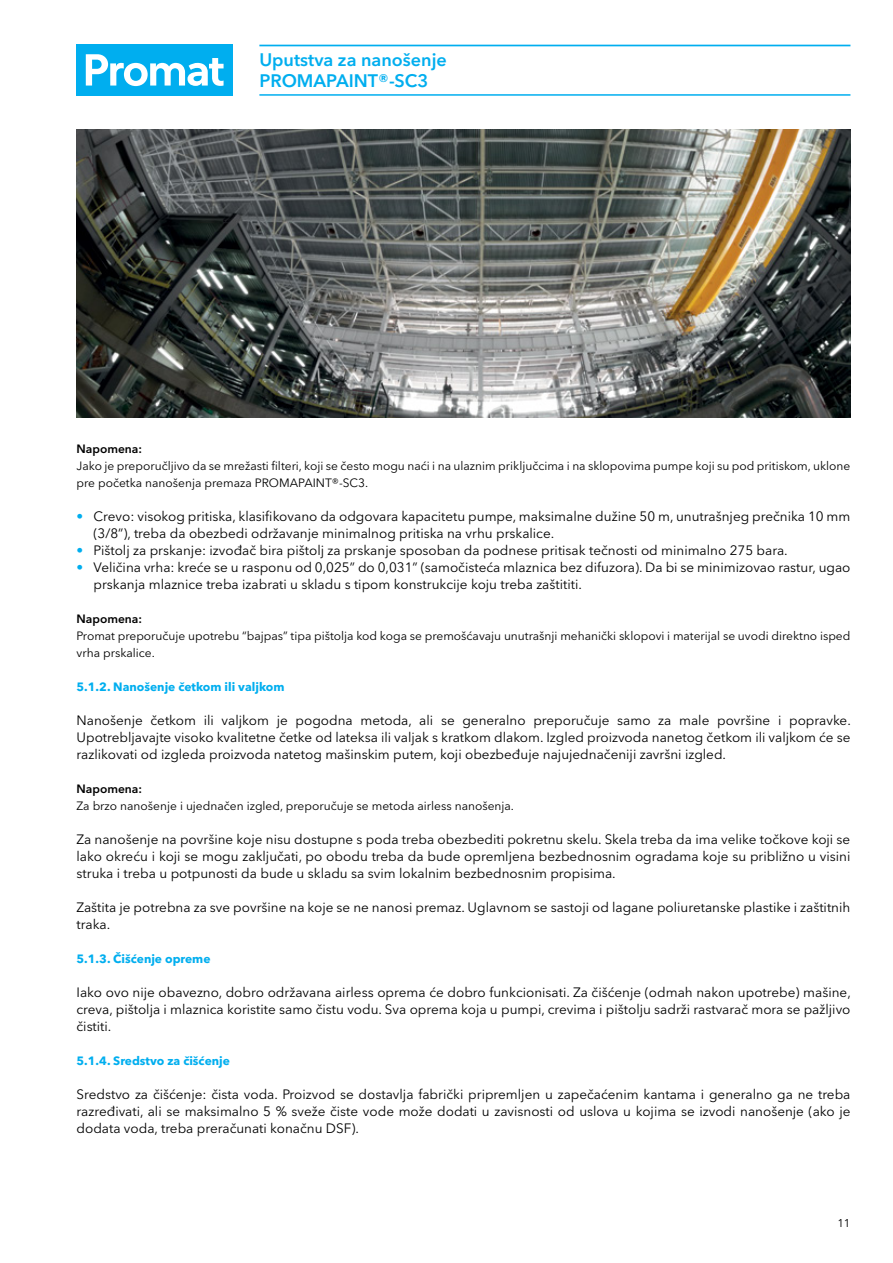
<style>
.page{position:relative;width:893px;height:1263px;background:#fff}
.page>*{position:absolute;margin:0;border:0;box-sizing:border-box;transform-origin:0 0}
.t1{font:600 18px/21.3px "Avenir Next W1 G";color:#00aeef}
.t2{font:13.5px/17px "Avenir Next W1 G";color:#000;text-align:justify}
.t3{font:12px/17px "Avenir Next W1 G";color:#000}
.t4{font:700 12px "Avenir Next W1 G";color:#00aeef}
.t5{font:600 12px "Avenir Next W1 G";color:#000}
.t6{font:11.25px "Avenir Next W1 G";color:#000}
.s1{color:#00aeef}
</style>
<div class="page">
<div style="left:77px;top:45px;width:156px;height:51px;background:#00aeef"></div>
<svg style="left:86px;top:54px;width:138px;height:32px"></svg>
<img style="left:77px;top:130px;width:773px;height:288px">
<hr style="left:259px;top:45px;width:591px;height:1px;background:#00aeef">
<hr style="left:259px;top:94px;width:591px;height:2px;background:#00aeef">
<h1 class="t1" style="left:259px;top:49px;width:189px">Uputstva za nanošenje<br>PROMAPAINT®-SC3</h1>
<p class="t5" style="left:77px;top:441px;width:67px">Napomena:</p>
<p class="t3" style="left:77px;top:457px;width:775px">Jako je preporučljivo da se mrežasti filteri, koji se često mogu naći i na ulaznim priključcima i na sklopovima pumpe koji su pod pritiskom, uklone pre početka nanošenja premaza PROMAPAINT®-SC3.</p>
<p class="t2" style="left:94px;top:508px;width:758px;text-indent:-17px"><span class="s1">•</span> Crevo: visokog pritiska, klasifikovano da odgovara kapacitetu pumpe, maksimalne dužine 50 m, unutrašnjeg prečnika 10 mm (3/8”), treba da obezbedi održavanje minimalnog pritiska na vrhu prskalice.</p>
<p class="t2" style="left:77px;top:542px;width:713px"><span class="s1">•</span> Pištolj za prskanje: izvođač bira pištolj za prskanje sposoban da podnese pritisak tečnosti od minimalno 275 bara.</p>
<p class="t2" style="left:94px;top:559px;width:758px;text-indent:-17px"><span class="s1">•</span> Veličina vrha: kreće se u rasponu od 0,025” do 0,031” (samočisteća mlaznica bez difuzora). Da bi se minimizovao rastur, ugao prskanja mlaznice treba izabrati u skladu s tipom konstrukcije koju treba zaštititi.</p>
<p class="t5" style="left:77px;top:611px;width:67px">Napomena:</p>
<p class="t3" style="left:77px;top:627px;width:775px">Promat preporučuje upotrebu “bajpas” tipa pištolja kod koga se premošćavaju unutrašnji mehanički sklopovi i materijal se uvodi direktno isped vrha prskalice.</p>
<p class="t4" style="left:77px;top:679px;width:209px">5.1.2. Nanošenje četkom ili valjkom</p>
<p class="t2" style="left:77px;top:712px;width:776px">Nanošenje četkom ili valjkom je pogodna metoda, ali se generalno preporučuje samo za male površine i popravke.<br>Upotrebljavajte visoko kvalitetne četke od lateksa ili valjak s kratkom dlakom. Izgled proizvoda nanetog četkom ili valjkom će se razlikovati od izgleda proizvoda natetog mašinskim putem, koji obezbeđuje najujednačeniji završni izgled.</p>
<p class="t5" style="left:77px;top:782px;width:67px">Napomena:</p>
<p class="t3" style="left:77px;top:797px;width:439px">Za brzo nanošenje i ujednačen izgled, preporučuje se metoda airless nanošenja.</p>
<p class="t2" style="left:77px;top:831px;width:775px">Za nanošenje na površine koje nisu dostupne s poda treba obezbediti pokretnu skelu. Skela treba da ima velike točkove koji se lako okreću i koji se mogu zaključati, po obodu treba da bude opremljena bezbednosnim ogradama koje su približno u visini struka i treba u potpunosti da bude u skladu sa svim lokalnim bezbednosnim propisima.</p>
<p class="t2" style="left:77px;top:899px;width:775px">Zaštita je potrebna za sve površine na koje se ne nanosi premaz. Uglavnom se sastoji od lagane poliuretanske plastike i zaštitnih traka.</p>
<p class="t4" style="left:77px;top:952px;width:135px">5.1.3. Čišćenje opreme</p>
<p class="t2" style="left:77px;top:984px;width:776px">Iako ovo nije obavezno, dobro održavana airless oprema će dobro funkcionisati. Za čišćenje (odmah nakon upotrebe) mašine, creva, pištolja i mlaznica koristite samo čistu vodu. Sva oprema koja u pumpi, crevima i pištolju sadrži rastvarač mora se pažljivo čistiti.</p>
<p class="t4" style="left:77px;top:1054px;width:155px">5.1.4. Sredstvo za čišćenje</p>
<p class="t2" style="left:77px;top:1086px;width:775px">Sredstvo za čišćenje: čista voda. Proizvod se dostavlja fabrički pripremljen u zapečaćenim kantama i generalno ga ne treba razređivati, ali se maksimalno 5 % sveže čiste vode može dodati u zavisnosti od uslova u kojima se izvodi nanošenje (ako je dodata voda, treba preračunati konačnu DSF).</p>
<p class="t6" style="left:837px;top:1216px;width:15px">11</p>
</div>
